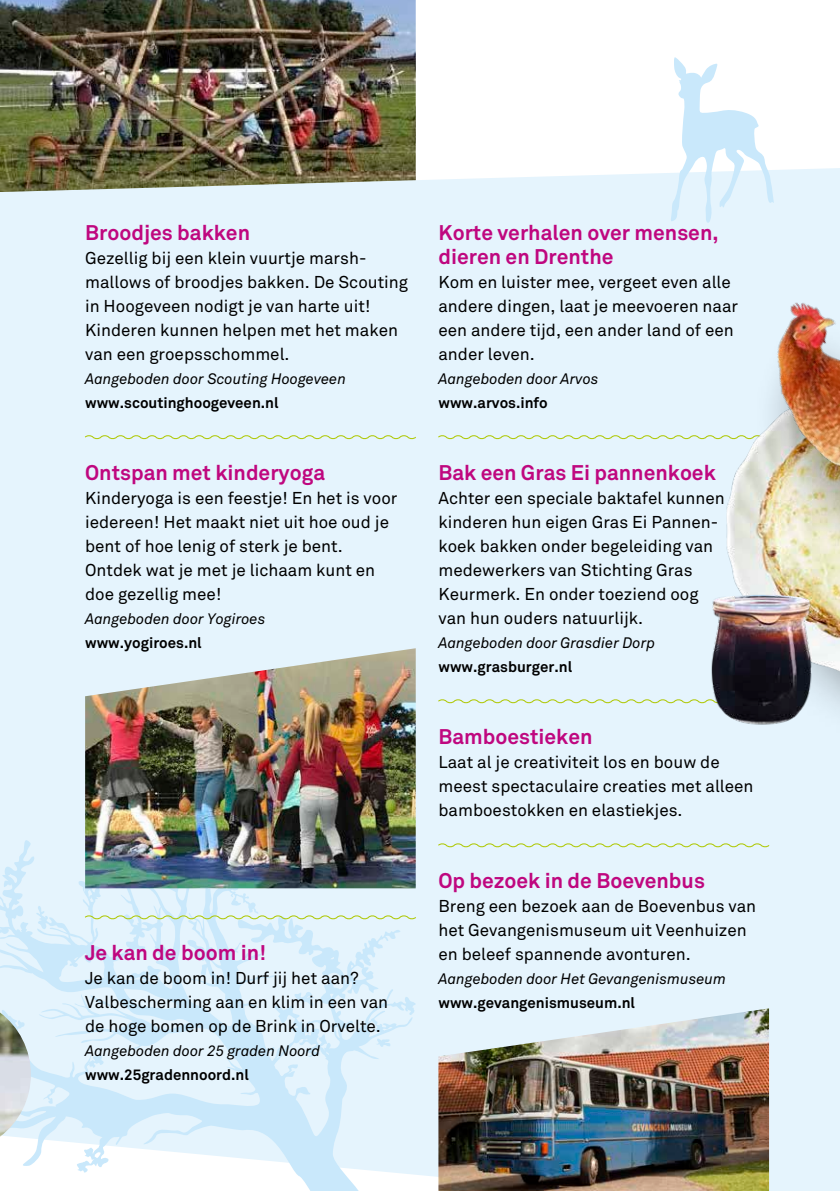
<style>
.page{position:relative;width:840px;height:1191px;background:#fff}
.page>*{position:absolute;margin:0;border:0;box-sizing:border-box;transform-origin:0 0}
.t1{font:700 21px/24px "Akkurat";color:#bf077f}
.t2{font:17px/24px "Akkurat";color:#000}
.t3{font:italic 15px "Akkurat";color:#000}
.t4{font:700 15px "Akkurat";color:#000}
</style>
<div class="page">
<img style="left:0;top:0;width:415px;height:168px">
<div style="left:0;top:168px;width:839px;height:1023px;background:#e5f4fd"></div>
<svg style="left:0;top:757px;width:417px;height:434px;background:#dff1fc"></svg>
<svg style="left:84px;top:434px;width:333px;height:6px;background:#daebcd"></svg>
<svg style="left:84px;top:914px;width:333px;height:6px;background:#d7eacd"></svg>
<img style="left:85px;top:648px;width:330px;height:240px">
<img style="left:0;top:1012px;width:31px;height:124px">
<img style="left:438px;top:1008px;width:330px;height:183px">
<svg style="left:669px;top:57px;width:104px;height:167px"></svg>
<svg style="left:436px;top:434px;width:274px;height:6px;background:#daebcd"></svg>
<svg style="left:436px;top:698px;width:190px;height:6px"></svg>
<svg style="left:436px;top:842px;width:334px;height:6px;background:#daebcd"></svg>
<img style="left:726px;top:518px;width:25px;height:50px">
<div style="left:751px;top:271px;width:88px;height:353px;background:#000;opacity:.3"></div>
<img style="left:710px;top:250px;width:129px;height:268px">
<img style="left:626px;top:568px;width:213px;height:200px">
<p class="t1" style="left:85px;top:221px;width:166px">Broodjes bakken</p>
<p class="t2" style="left:85px;top:247px;width:324px">Gezellig bij een klein vuurtje marsh&shy;mallows of broodjes bakken. De Scouting in Hoogeveen nodigt je van harte uit!<br>Kinderen kunnen helpen met het maken van een groepsschommel.</p>
<p class="t3" style="left:85px;top:370px;width:262px">Aangeboden door Scouting Hoogeveen</p>
<p class="t4" style="left:85px;top:393px;width:195px">www.scoutinghoogeveen.nl</p>
<p class="t1" style="left:85px;top:461px;width:241px">Ontspan met kinderyoga</p>
<p class="t2" style="left:85px;top:487px;width:313px">Kinderyoga is een feestje! En het is voor iedereen! Het maakt niet uit hoe oud je bent of hoe lenig of sterk je bent.<br>Ontdek wat je met je lichaam kunt en doe gezellig mee!</p>
<p class="t3" style="left:85px;top:610px;width:182px">Aangeboden door Yogiroes</p>
<p class="t4" style="left:85px;top:633px;width:118px">www.yogiroes.nl</p>
<p class="t1" style="left:85px;top:941px;width:182px">Je kan de boom in!</p>
<p class="t2" style="left:85px;top:967px;width:304px">Je kan de boom in! Durf jij het aan?<br>Valbescherming aan en klim in een van de hoge bomen op de Brink in Orvelte.</p>
<p class="t3" style="left:85px;top:1042px;width:236px">Aangeboden door 25 graden Noord</p>
<p class="t4" style="left:85px;top:1065px;width:165px">www.25gradennoord.nl</p>
<p class="t1" style="left:438px;top:221px;width:281px">Korte verhalen over mensen, dieren en Drenthe</p>
<p class="t2" style="left:438px;top:271px;width:301px">Kom en luister mee, vergeet even alle andere dingen, laat je meevoeren naar een andere tijd, een ander land of een ander leven.</p>
<p class="t3" style="left:438px;top:370px;width:161px">Aangeboden door Arvos</p>
<p class="t4" style="left:438px;top:393px;width:111px">www.arvos.info</p>
<p class="t1" style="left:438px;top:461px;width:279px">Bak een Gras Ei pannenkoek</p>
<p class="t2" style="left:438px;top:487px;width:288px">Achter een speciale baktafel kunnen kinderen hun eigen Gras Ei Pannen&shy;koek bakken onder begeleiding van medewerkers van Stichting Gras<br>Keurmerk. En onder toeziend oog van hun ouders natuurlijk.</p>
<p class="t3" style="left:438px;top:634px;width:218px">Aangeboden door Grasdier Dorp</p>
<p class="t4" style="left:438px;top:657px;width:135px">www.grasburger.nl</p>
<p class="t1" style="left:438px;top:725px;width:155px">Bamboestieken</p>
<p class="t2" style="left:438px;top:751px;width:316px">Laat al je creativiteit los en bouw de meest spectaculaire creaties met alleen bamboestokken en elastiekjes.</p>
<p class="t1" style="left:438px;top:869px;width:268px">Op bezoek in de Boevenbus</p>
<p class="t2" style="left:438px;top:895px;width:319px">Breng een bezoek aan de Boevenbus van het Gevangenismuseum uit Veenhuizen en beleef spannende avonturen.</p>
<p class="t3" style="left:438px;top:970px;width:289px">Aangeboden door Het Gevangenismuseum</p>
<p class="t4" style="left:438px;top:993px;width:198px">www.gevangenismuseum.nl</p>
</div>
